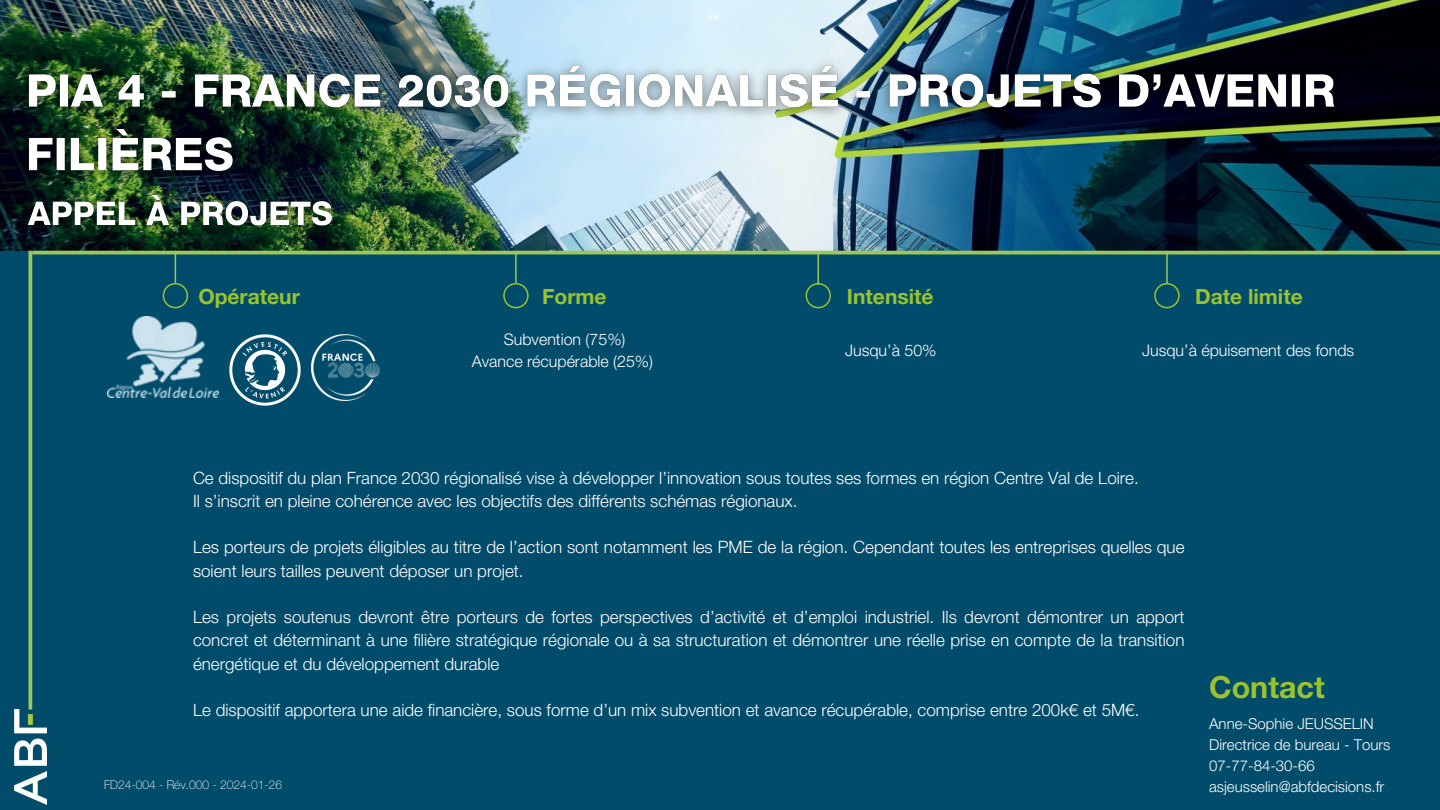
<style>
.page{position:relative;width:1440px;height:810px;background:#024c6b}
.page>*{position:absolute;margin:0;border:0;box-sizing:border-box;transform-origin:0 0}
.t1{font:700 30.4px "Helvetica Neue LT Std";color:#9ac32e}
.t2{font:700 21px "Helvetica Neue LT Std";color:#9ac32e}
.t3{font:300 17px/23.2px "Helvetica Neue LT Pro";color:#fff}
.t4{font:300 16px "Helvetica Neue LT Pro";color:#fff}
.t5{font:300 15px/21px "Helvetica Neue LT Pro";color:#fff}
.t6{font:100 12px "Helvetica Neue LT Pro";color:#fff}
</style>
<div class="page">
<img style="left:0;top:0;width:1440px;height:251px">
<img style="left:14px;top:709px;width:32px;height:96px">
<hr style="left:32px;top:251px;width:1408px;height:3px;background:#9dc859">
<hr style="left:29px;top:251px;width:3px;height:459px;background:#9dc859">
<svg style="left:163px;top:283px;width:25px;height:25px"></svg>
<svg style="left:503px;top:283px;width:26px;height:25px"></svg>
<svg style="left:806px;top:283px;width:25px;height:25px"></svg>
<svg style="left:1154px;top:283px;width:26px;height:25px"></svg>
<hr style="left:175px;top:251px;width:1px;height:32px;background:#9dc859">
<hr style="left:515px;top:251px;width:2px;height:32px;background:#9dc859">
<hr style="left:818px;top:253px;width:1px;height:32px;background:#9dc859">
<hr style="left:1166px;top:251px;width:2px;height:32px;background:#9dc859">
<img style="left:229px;top:334px;width:72px;height:71px">
<img style="left:107px;top:317px;width:111px;height:80px">
<img style="left:16px;top:190px;width:328px;height:49px">
<img style="left:12px;top:50px;width:1340px;height:140px">
<img style="left:312px;top:334px;width:67px;height:66px">
<h5 class="t2" style="left:198px;top:289px;width:103px">Opérateur</h5>
<p class="t2" style="left:542px;top:289px;width:66px">Forme</p>
<p class="t2" style="left:847px;top:289px;width:88px">Intensité</p>
<p class="t2" style="left:1195px;top:289px;width:109px">Date limite</p>
<h4 class="t4" style="left:504px;top:334px;width:123px">Subvention (75%)</h4>
<h4 class="t4" style="left:472px;top:355px;width:183px">Avance récupérable (25%)</h4>
<h4 class="t4" style="left:845px;top:345px;width:93px">Jusqu’à 50%</h4>
<h4 class="t4" style="left:1142px;top:345px;width:214px">Jusqu’à épuisement des fonds</h4>
<h5 class="t3" style="left:193px;top:468px;width:947px">Ce dispositif du plan France 2030 régionalisé vise à développer l’innovation sous toutes ses formes en région Centre Val de Loire.<br>Il s’inscrit en pleine cohérence avec les objectifs des différents schémas régionaux.</h5>
<h5 class="t3" style="left:193px;top:538px;width:993px">Les porteurs de projets éligibles au titre de l’action sont notamment les PME de la région. Cependant toutes les entreprises quelles que soient leurs tailles peuvent déposer un projet.</h5>
<h3 class="t3" style="left:193px;top:608px;width:993px;text-align:justify">Les projets soutenus devront être porteurs de fortes perspectives d’activité et d’emploi industriel. Ils devront démontrer un apport concret et déterminant à une filière stratégique régionale ou à sa structuration et démontrer une réelle prise en compte de la transition énergétique et du développement durable</h3>
<p class="t3" style="left:193px;top:701px;width:948px">Le dispositif apportera une aide financière, sous forme d’un mix subvention et avance récupérable, comprise entre 200k€ et 5M€.</p>
<h5 class="t1" style="left:1209px;top:676px;width:117px">Contact</h5>
<p class="t5" style="left:1209px;top:715px;width:183px">Anne-Sophie JEUSSELIN<br>Directrice de bureau - Tours<br>07-77-84-30-66</p>
<p class="t6" style="left:104px;top:780px;width:180px">FD24-004 - Rév.000 - 2024-01-26</p>
<p class="t5" style="left:1209px;top:778px;width:177px">asjeusselin@abfdecisions.fr</p>
</div>
